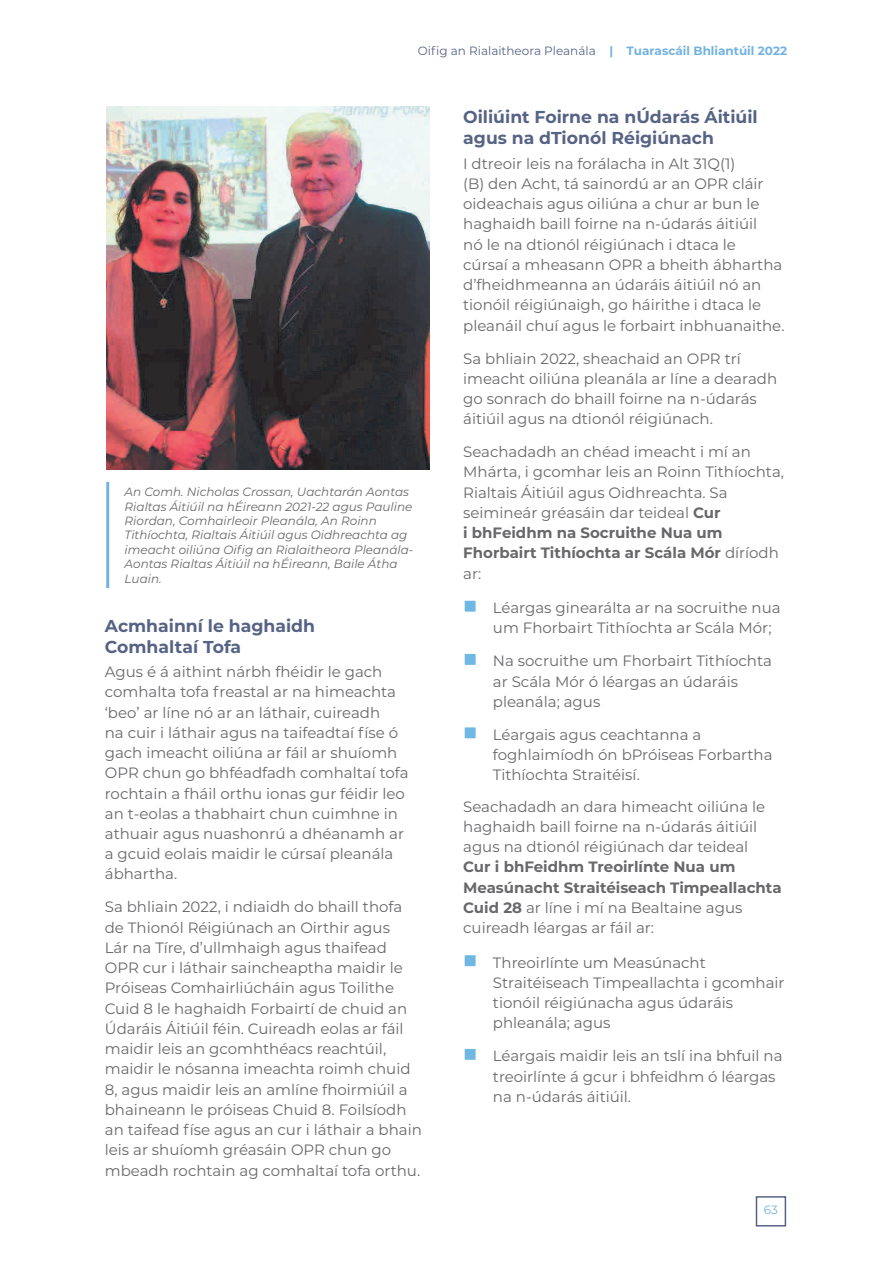
<style>
.page{position:relative;width:893px;height:1263px;background:#fff}
.page>*{position:absolute;margin:0;border:0;box-sizing:border-box;transform-origin:0 0}
.t1{font:700 17.25px/21px "Montserrat";color:#566385}
.t2{font:15px/20.2px "Montserrat";color:#68686b}
.t3{font:700 15px/20.2px "Montserrat";color:#68686b}
.t4{font:italic 12px/14.4px "Montserrat";color:#68686b}
.t5{font:12px "Montserrat";color:#566385}
.t6{font:12px "Montserrat";color:#72b3e1}
.s1{font-weight:700;color:#72b3e2}
.s2{font-weight:700;color:#72b3e1}
.s3{font-weight:700}
.s4{font-weight:400}
</style>
<div class="page">
<div style="left:756px;top:1196px;width:30px;height:31px;border:2px solid #566385"></div>
<img style="left:106px;top:107px;width:323px;height:362px">
<hr style="left:106px;top:482px;width:3px;height:106px;background:#72b3e1">
<div style="left:464px;top:600px;width:12px;height:12px;background:#6fb8e4"></div>
<div style="left:463px;top:599px;width:14px;height:14px;border:2px solid #fff"></div>
<div style="left:464px;top:653px;width:12px;height:13px;background:#6fb8e4"></div>
<div style="left:463px;top:652px;width:14px;height:14px;border:2px solid #fff"></div>
<div style="left:464px;top:727px;width:12px;height:12px;background:#6fb8e4"></div>
<div style="left:463px;top:726px;width:14px;height:14px;border:2px solid #fff"></div>
<div style="left:464px;top:954px;width:12px;height:13px;background:#6fb8e4"></div>
<div style="left:463px;top:954px;width:14px;height:14px;border:2px solid #fff"></div>
<div style="left:464px;top:1048px;width:12px;height:13px;background:#6fb8e4"></div>
<div style="left:463px;top:1047px;width:14px;height:14px;border:2px solid #fff"></div>
<p class="t5" style="left:418px;top:46px;width:371px">Oifig an Rialaitheora Pleanála <span class="s1">|</span> <span class="s2">Tuarascáil Bhliantúil 2022</span></p>
<p class="t4" style="left:125px;top:485px;width:290px">An Comh. Nicholas Crossan, Uachtarán Aontas Rialtas Áitiúil na hÉireann 2021-22 agus Pauline Riordan, Comhairleoir Pleanála, An Roinn Tithíochta, Rialtais Áitiúil agus Oidhreachta ag imeacht oiliúna Oifig an Rialaitheora Pleanála-Aontas Rialtas Áitiúil na hÉireann, Baile Átha Luain.</p>
<p class="t1" style="left:105px;top:616px;width:212px">Acmhainní le haghaidh<br>Comhaltaí Tofa</p>
<p class="t2" style="left:105px;top:663px;width:305px">Agus é á aithint nárbh fhéidir le gach comhalta tofa freastal ar na himeachta ‘beo’ ar líne nó ar an láthair, cuireadh<br>na cuir i láthair agus na taifeadtaí físe ó gach imeacht oiliúna ar fáil ar shuíomh OPR chun go bhféadfadh comhaltaí tofa rochtain a fháil orthu ionas gur féidir leo an t-eolas a thabhairt chun cuimhne in athuair agus nuashonrú a dhéanamh ar a gcuid eolais maidir le cúrsaí pleanála ábhartha.</p>
<p class="t2" style="left:105px;top:898px;width:319px">Sa bhliain 2022, i ndiaidh do bhaill thofa de Thionól Réigiúnach an Oirthir agus<br>Lár na Tíre, d’ullmhaigh agus thaifead OPR cur i láthair saincheaptha maidir le Próiseas Comhairliúcháin agus Toilithe Cuid 8 le haghaidh Forbairtí de chuid an Údaráis Áitiúil féin. Cuireadh eolas ar fáil maidir leis an gcomhthéacs reachtúil, maidir le nósanna imeachta roimh chuid 8, agus maidir leis an amlíne fhoirmiúil a bhaineann le próiseas Chuid 8. Foilsíodh an taifead físe agus an cur i láthair a bhain leis ar shuíomh gréasáin OPR chun go mbeadh rochtain ag comhaltaí tofa orthu.</p>
<p class="t1" style="left:463px;top:108px;width:296px">Oiliúint Foirne na nÚdarás Áitiúil agus na dTionól Réigiúnach</p>
<p class="t2" style="left:463px;top:154px;width:323px">I dtreoir leis na forálacha in Alt 31Q(1)<br>(B) den Acht, tá sainordú ar an OPR cláir oideachais agus oiliúna a chur ar bun le haghaidh baill foirne na n-údarás áitiúil<br>nó le na dtionól réigiúnach i dtaca le<br>cúrsaí a mheasann OPR a bheith ábhartha d’fheidhmeanna an údaráis áitiúil nó an tionóil réigiúnaigh, go háirithe i dtaca le pleanáil chuí agus le forbairt inbhuanaithe.</p>
<p class="t2" style="left:463px;top:349px;width:315px">Sa bhliain 2022, sheachaid an OPR trí imeacht oiliúna pleanála ar líne a dearadh go sonrach do bhaill foirne na n-údarás áitiúil agus na dtionól réigiúnach.</p>
<p class="t2" style="left:463px;top:443px;width:322px">Seachadadh an chéad imeacht i mí an<br>Mhárta, i gcomhar leis an Roinn Tithíochta,<br>Rialtais Áitiúil agus Oidhreachta. Sa seimineár gréasáin dar teideal <span class="s3">Cur<br>i bhFeidhm na Socruithe Nua um<br>Fhorbairt Tithíochta ar Scála Mór</span> díríodh ar:</p>
<p class="t2" style="left:493px;top:599px;width:289px">Léargas ginearálta ar na socruithe nua um Fhorbairt Tithíochta ar Scála Mór;</p>
<p class="t2" style="left:493px;top:652px;width:281px">Na socruithe um Fhorbairt Tithíochta ar Scála Mór ó léargas an údaráis pleanála; agus</p>
<p class="t2" style="left:493px;top:725px;width:281px">Léargais agus ceachtanna a foghlaimíodh ón bPróiseas Forbartha<br>Tithíochta Straitéisí.</p>
<p class="t2" style="left:463px;top:797px;width:303px">Seachadadh an dara himeacht oiliúna le haghaidh baill foirne na n-údarás áitiúil agus na dtionól réigiúnach dar teideal</p>
<p class="t3" style="left:463px;top:858px;width:320px">Cur i bhFeidhm Treoirlínte Nua um Measúnacht Straitéiseach Timpeallachta Cuid 28 <span class="s4">ar líne i mí na Bealtaine agus cuireadh léargas ar fáil ar:</span></p>
<p class="t2" style="left:493px;top:953px;width:293px">Threoirlínte um Measúnacht<br>Straitéiseach Timpeallachta i gcomhair tionóil réigiúnacha agus údaráis phleanála; agus</p>
<p class="t2" style="left:493px;top:1047px;width:291px">Léargais maidir leis an tslí ina bhfuil na treoirlínte á gcur i bhfeidhm ó léargas na n-údarás áitiúil.</p>
<p class="t6" style="left:764px;top:1205px;width:16px">63</p>
</div>
